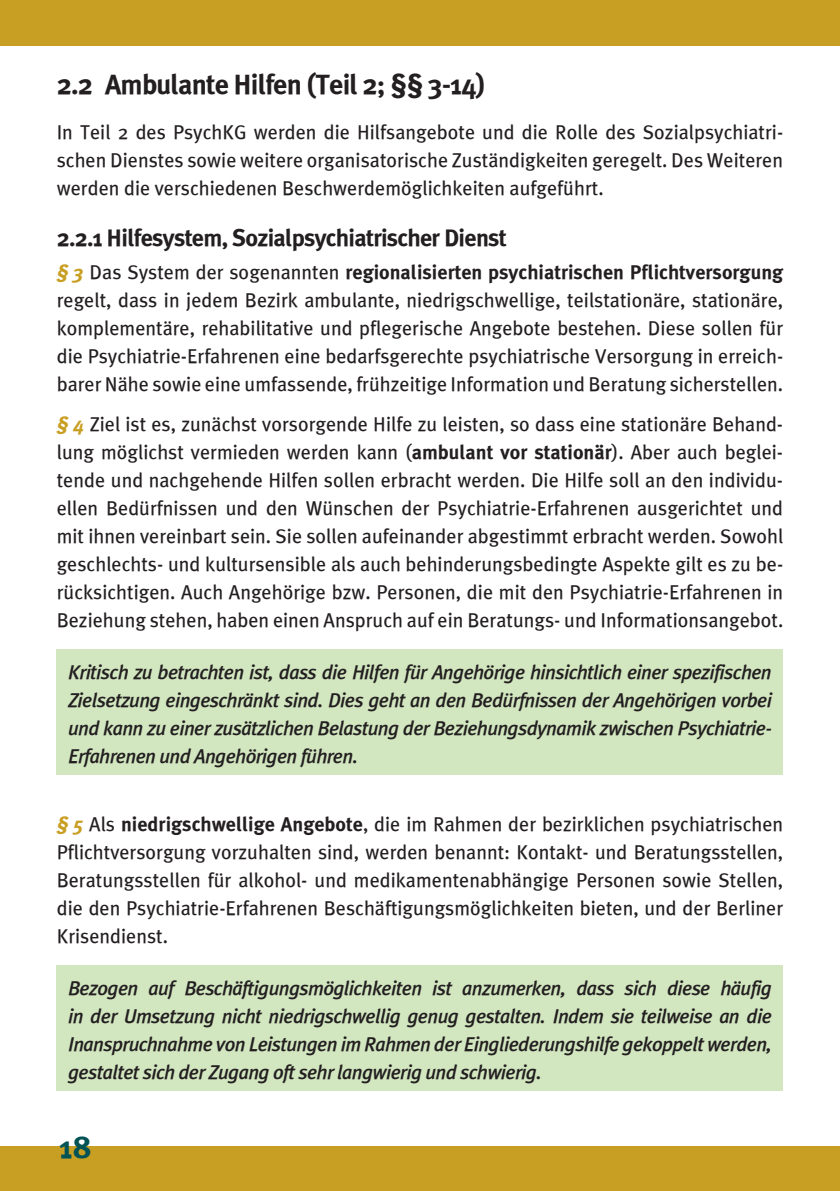
<style>
.page{position:relative;width:840px;height:1191px;background:#fff}
.page>*{position:absolute;margin:0;border:0;box-sizing:border-box;transform-origin:0 0}
.t1{font:700 32px "Meta Plus";color:#015355}
.t2{font:700 28px "Meta Plus";letter-spacing:-.03em;color:#231f20}
.t3{font:700 24px "Meta Plus";letter-spacing:-.03em;color:#231f20}
.t4{font:20px/28px "Meta Plus";color:#231f20;text-align:justify}
.t5{font:italic 500 20px/28px "Meta Plus";letter-spacing:-.03em;color:#231f20;text-align:justify}
.s1{font-weight:700;font-style:italic;color:#c89f22}
.s2{font-weight:700}
</style>
<div class="page">
<div style="left:0;top:0;width:839px;height:46px;background:#c89f22"></div>
<div style="left:0;top:1146px;width:839px;height:45px;background:#c89f22"></div>
<hr style="left:839px;top:1146px;width:1px;height:45px;background:#c89f22">
<hr style="left:839px;top:0;width:1px;height:46px;background:#c89f22">
<div style="left:57px;top:649px;width:725px;height:125px;background:#d2e7c0"></div>
<div style="left:57px;top:965px;width:725px;height:125px;background:#d2e7c0"></div>
<h2 class="t2" style="left:57px;top:68px;width:430px">2.2 Ambulante Hilfen (Teil 2; §§ 3-14)</h2>
<p class="t4" style="left:57px;top:118px;width:727px">In Teil 2 des PsychKG werden die Hilfsangebote und die Rolle des Sozialpsychiatri&shy;schen Dienstes sowie weitere organisatorische Zuständigkeiten geregelt. Des Weiteren werden die verschiedenen Beschwerdemöglichkeiten aufgeführt.</p>
<p class="t3" style="left:57px;top:223px;width:451px">2.2.1 Hilfesystem, Sozialpsychiatrischer Dienst</p>
<p class="t4" style="left:57px;top:258px;width:727px"><span class="s1">§ 3</span> Das System der sogenannten <span class="s2">regionalisierten psychiatrischen Pflichtversorgung </span>regelt, dass in jedem Bezirk ambulante, niedrigschwellige, teilstationäre, stationäre, komplementäre, rehabilitative und pflegerische Angebote bestehen. Diese sollen für die Psychiatrie-Erfahrenen eine bedarfsgerechte psychiatrische Versorgung in erreich&shy;barer Nähe sowie eine umfassende, frühzeitige Information und Beratung sicherstellen.</p>
<p class="t4" style="left:57px;top:409px;width:727px"><span class="s1">§ 4</span> Ziel ist es, zunächst vorsorgende Hilfe zu leisten, so dass eine stationäre Behand&shy;lung möglichst vermieden werden kann (<span class="s2">ambulant vor stationär</span>). Aber auch beglei&shy;tende und nachgehende Hilfen sollen erbracht werden. Die Hilfe soll an den individu&shy;ellen Bedürfnissen und den Wünschen der Psychiatrie-Erfahrenen ausgerichtet und mit ihnen vereinbart sein. Sie sollen aufeinander abgestimmt erbracht werden. Sowohl geschlechts- und kultursensible als auch behinderungsbedingte Aspekte gilt es zu be&shy;rücksichtigen. Auch Angehörige bzw. Personen, die mit den Psychiatrie-Erfahrenen in Beziehung stehen, haben einen Anspruch auf ein Beratungs- und Informationsangebot.</p>
<p class="t5" style="left:68px;top:658px;width:705px">Kritisch zu betrachten ist, dass die Hilfen für Angehörige hinsichtlich einer spezifischen Zielsetzung eingeschränkt sind. Dies geht an den Bedürfnissen der Angehörigen vorbei und kann zu einer zusätzlichen Belastung der Beziehungsdynamik zwischen Psychiatrie-Erfahrenen und Angehörigen führen.</p>
<p class="t4" style="left:57px;top:809px;width:727px"><span class="s1">§ 5</span> Als <span class="s2">niedrigschwellige Angebote</span>, die im Rahmen der bezirklichen psychiatrischen Pflichtversorgung vorzuhalten sind, werden benannt: Kontakt- und Beratungsstellen, Beratungsstellen für alkohol- und medikamentenabhängige Personen sowie Stellen, die den Psychiatrie-Erfahrenen Beschäftigungsmöglichkeiten bieten, und der Berliner Krisendienst.</p>
<p class="t5" style="left:68px;top:974px;width:705px">Bezogen auf Beschäftigungsmöglichkeiten ist anzumerken, dass sich diese häufig in der Umsetzung nicht niedrigschwellig genug gestalten. Indem sie teilweise an die Inanspruchnahme von Leistungen im Rahmen der Eingliederungshilfe gekoppelt werden, gestaltet sich der Zugang oft sehr langwierig und schwierig.</p>
<h1 class="t1" style="left:60px;top:1128px;width:34px">18</h1>
</div>
